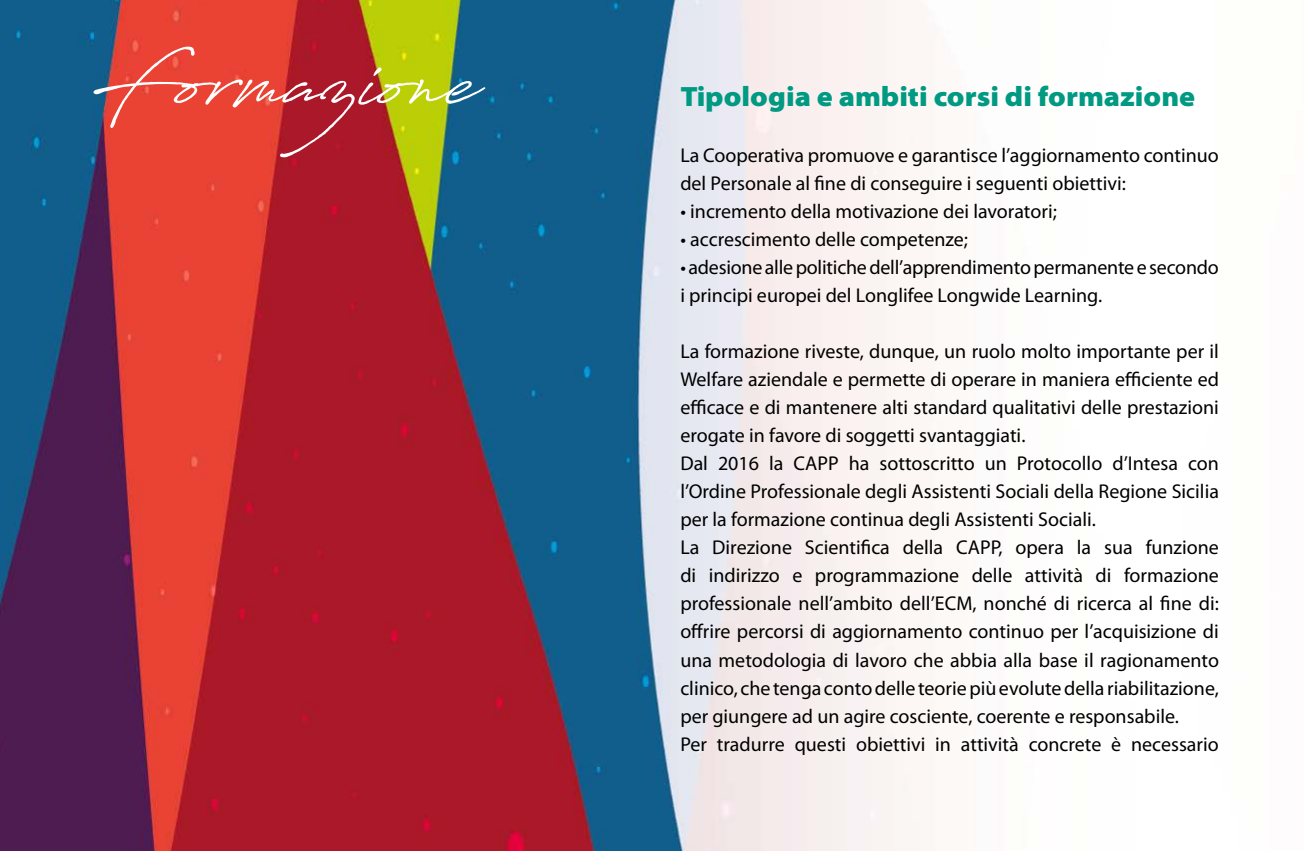
<style>
.page{position:relative;width:1304px;height:851px;background:#fff}
.page>*{position:absolute;margin:0;border:0;box-sizing:border-box;transform-origin:0 0}
.t1{font:80px "Antro Vectra Bolder";color:#fff}
.t2{font:900 semi-expanded 28px "Myriad Pro";color:#009982}
.t3{font:20px/28px "Myriad Pro";color:#000}
</style>
<div class="page">
<img style="left:0;top:0;width:943px;height:850px">
<h1 class="t1" style="left:85px;top:26px;width:391px">Formazione</h1>
<h2 class="t2" style="left:680px;top:78px;width:516px">Tipologia e ambiti corsi di formazione</h2>
<p class="t3" style="left:680px;top:141px;width:540px">La Cooperativa promuove e garantisce l’aggiornamento continuo del Personale al fine di conseguire i seguenti obiettivi:</p>
<p class="t3" style="left:680px;top:197px;width:378px">• incremento della motivazione dei lavoratori;</p>
<p class="t3" style="left:680px;top:225px;width:289px">• accrescimento delle competenze;</p>
<p class="t3" style="left:680px;top:253px;width:540px">• adesione alle politiche dell’apprendimento permanente e secondo i principi europei del Longlifee Longwide Learning.</p>
<p class="t3" style="left:680px;top:337px;width:540px">La formazione riveste, dunque, un ruolo molto importante per il Welfare aziendale e permette di operare in maniera efficiente ed efficace e di mantenere alti standard qualitativi delle prestazioni erogate in favore di soggetti svantaggiati.<br>Dal 2016 la CAPP ha sottoscritto un Protocollo d’Intesa con l’Ordine Professionale degli Assistenti Sociali della Regione Sicilia per la formazione continua degli Assistenti Sociali.<br>La Direzione Scientifica della CAPP, opera la sua funzione di indirizzo e programmazione delle attività di formazione professionale nell’ambito dell’ECM, nonché di ricerca al fine di: offrire percorsi di aggiornamento continuo per l’acquisizione di una metodologia di lavoro che abbia alla base il ragionamento clinico, che tenga conto delle teorie più evolute della riabilitazione, per giungere ad un agire cosciente, coerente e responsabile.<br>Per tradurre questi obiettivi in attività concrete è necessario</p>
</div>
